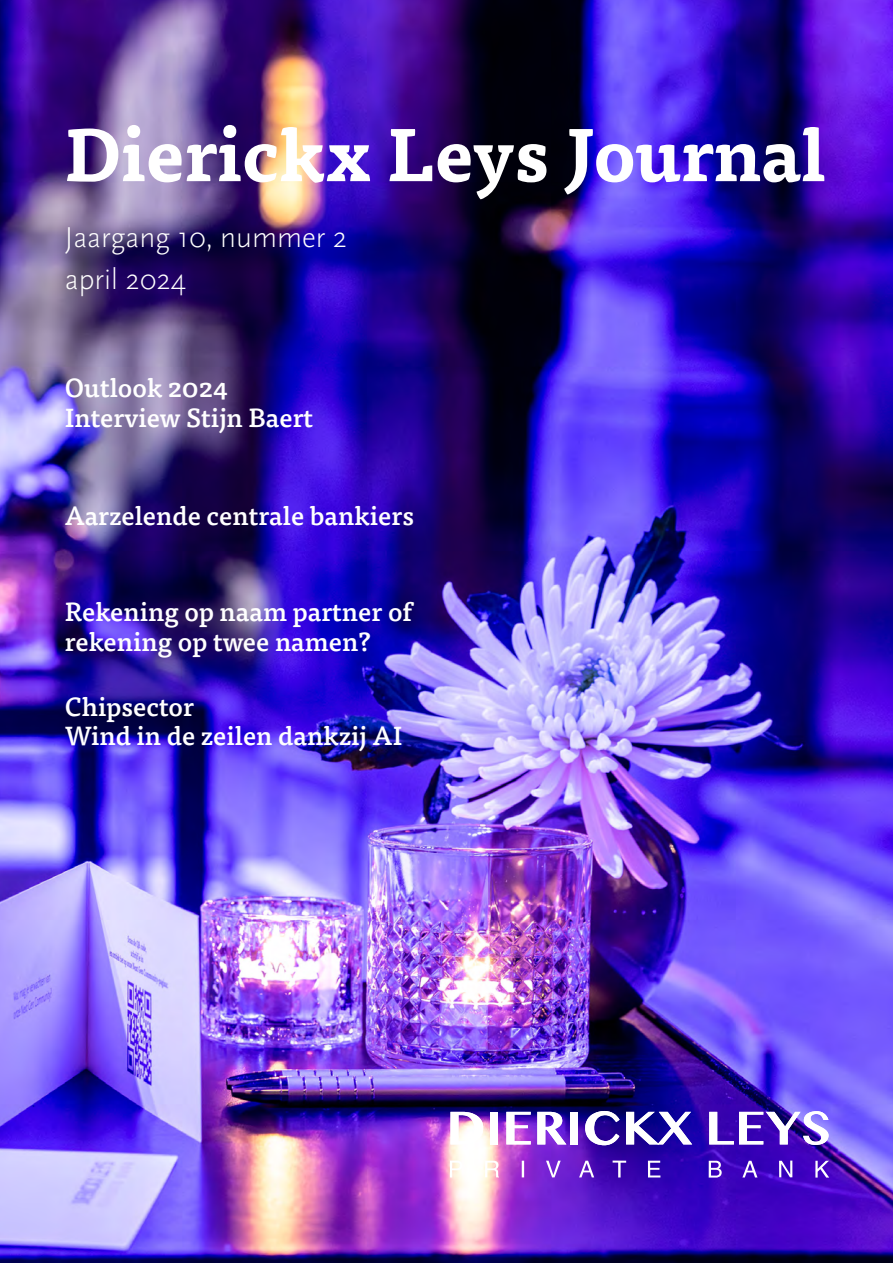
<style>
.page{position:relative;width:893px;height:1263px;background:#fff}
.page>*{position:absolute;margin:0;border:0;box-sizing:border-box;transform-origin:0 0}
.t1{font:700 73.5px "Tisa Pro";color:#fff}
.t2{font:300 30px/42px "Scala Sans Pro";color:#fff}
.t3{font:500 25.95px/29.5px "Tisa Pro";color:#fff}
</style>
<div class="page">
<img style="left:0;top:0;width:893px;height:1263px">
<svg style="left:450px;top:1112px;width:33px;height:32px"></svg>
<div style="left:490px;top:1112px;width:8px;height:32px;background:#fff"></div>
<svg style="left:506px;top:1112px;width:25px;height:32px"></svg>
<svg style="left:537px;top:1112px;width:29px;height:32px"></svg>
<div style="left:570px;top:1112px;width:8px;height:32px;background:#fff"></div>
<svg style="left:585px;top:1111px;width:35px;height:34px"></svg>
<svg style="left:626px;top:1112px;width:66px;height:32px"></svg>
<svg style="left:709px;top:1111px;width:119px;height:34px"></svg>
<svg style="left:450px;top:1160px;width:379px;height:17px"></svg>
<h1 class="t1" style="left:64px;top:95px;width:764px">Dierickx Leys Journal</h1>
<p class="t2" style="left:65px;top:217px;width:284px">Jaargang 10, nummer 2 april 2024</p>
<p class="t3" style="left:65px;top:372px;width:250px">Outlook 2024<br>Interview Stijn Baert</p>
<p class="t3" style="left:65px;top:499px;width:351px">Aarzelende centrale bankiers</p>
<p class="t3" style="left:65px;top:596px;width:349px">Rekening op naam partner of rekening op twee namen?</p>
<p class="t3" style="left:65px;top:690px;width:339px">Chipsector<br>Wind in de zeilen dankzij AI</p>
</div>
